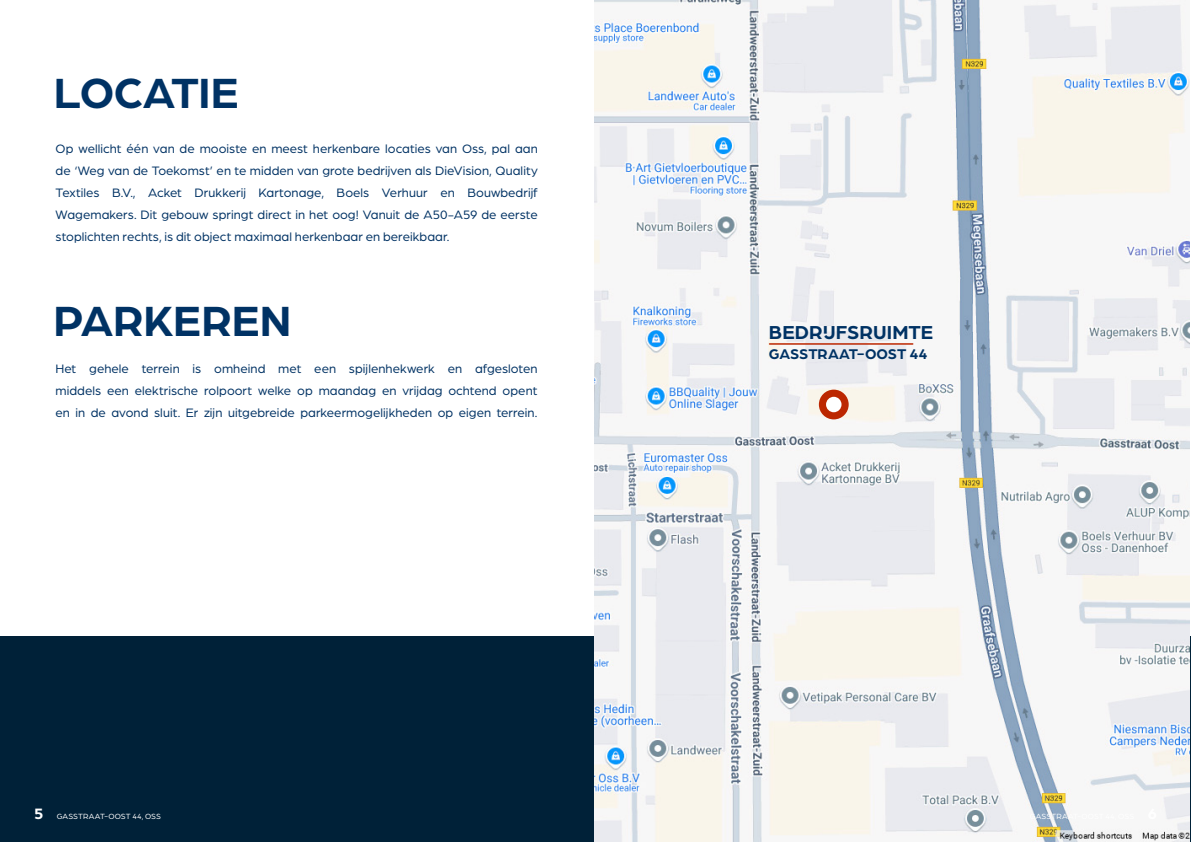
<style>
.page{position:relative;width:1191px;height:842px;background:#fff}
.page>*{position:absolute;margin:0;border:0;box-sizing:border-box;transform-origin:0 0}
.Koppen_groot_blauw{font:700 45px "Arboria";letter-spacing:-.005em;color:#003264}
.t1{font:700 20px "Arboria";letter-spacing:.005em;color:#003264}
.t2{font:700 15px "Arboria";letter-spacing:-.01em;color:#003264}
.Broodtekst_blauw{font:13px/22px "Arboria";color:#003264;text-align:justify}
.t3{font:8px "Arboria";letter-spacing:.01em;color:#fff}
.s1{font-weight:700;font-size:16px}
</style>
<div class="page">
<div style="left:0;top:637px;width:1191px;height:205px;background:#002138"></div>
<img style="left:594px;top:0;width:596px;height:841px">
<hr style="left:769px;top:343px;width:143px;height:2px;background:#bc2701">
<div style="left:819px;top:390px;width:29px;height:29px;background:#bc2701;border-radius:50%"></div>
<div style="left:826px;top:397px;width:15px;height:15px;background:#fff;border-radius:50%"></div>
<p class="Koppen_groot_blauw" style="left:54px;top:62px;width:186px">LOCATIE</p>
<p class="Broodtekst_blauw" style="left:56px;top:137px;width:483px">Op wellicht één van de mooiste en meest herkenbare locaties van Oss, pal aan de ‘Weg van de Toekomst’ en te midden van grote bedrijven als DieVision, Quality Textiles B.V., Acket Drukkerij Kartonage, Boels Verhuur en Bouwbedrijf Wagemakers. Dit gebouw springt direct in het oog! Vanuit de A50-A59 de eerste stoplichten rechts, is dit object maximaal herkenbaar en bereikbaar.</p>
<p class="Koppen_groot_blauw" style="left:53px;top:290px;width:239px">PARKEREN</p>
<p class="Broodtekst_blauw" style="left:55px;top:357px;width:483px">Het gehele terrein is omheind met een spijlenhekwerk en afgesloten middels een elektrische rolpoort welke op maandag en vrijdag ochtend opent en in de avond sluit. Er zijn uitgebreide parkeermogelijkheden op eigen terrein.</p>
<p class="t3" style="left:34px;top:811px;width:129px"><span class="s1">5</span> GASSTRAAT-OOST 44, OSS</p>
<p class="t1" style="left:769px;top:319px;width:166px">BEDRIJFSRUIMTE</p>
<p class="t2" style="left:769px;top:344px;width:160px">GASSTRAAT-OOST 44</p>
</div>
